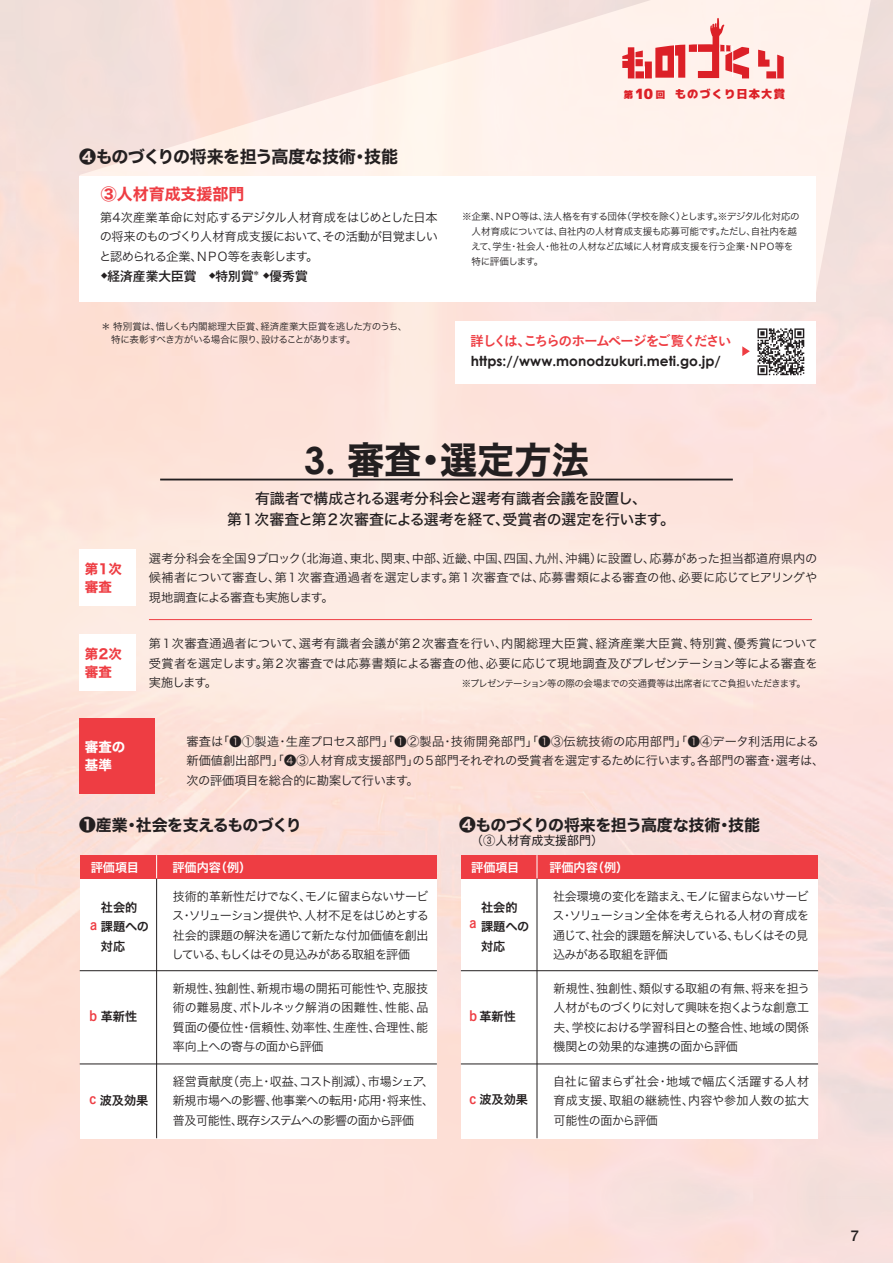
<style>
.page{position:relative;width:893px;height:1263px;background:#fff}
.page>*{position:absolute;margin:0;border:0;box-sizing:border-box;transform-origin:0 0}
.t1{font:37.2px "Hira Kaku Std N W7";color:#231f20}
.t2{font:16.95px "Hira Kaku Std N W7";letter-spacing:-.03em;color:#231f20}
.t3{font:15.9px "Hira Kaku Std N W7";letter-spacing:-.03em;color:#231f20}
.t4{font:15.9px "Hira Kaku Std N W7";color:#ee3d43}
.t5{font:14.85px/21px "Hira Kaku Std N W5";letter-spacing:-.03em;color:#231f20;text-align:center}
.t6{font:500 14.85px "Helvetica Neue";color:#231f20}
.t7{font:700 13.8px "Century Gothic";color:#231f20}
.t8{font:13.8px "Koburina Go Std W6";letter-spacing:-.135em;color:#ee3d43}
.t9{font:13.8px "Koburina Go Std W6";letter-spacing:-.135em;color:#ee3d43;scale:.95 1}
.t10{font:13.5px/18px "Hira Kaku Std N W7";color:#ee3d43}
.t11{font:13.5px/18px "Hira Kaku Std N W7";color:#fff}
.t12{font:500 12.75px "Gothic MB101 Pr 6 N";color:#231f20}
.t13{font:12.15px/19.5px "Hira Kaku Std N W3";letter-spacing:-.03em;color:#231f20;text-align:justify}
.t14{font:12.15px/19.5px "Hira Kaku Std N W3";color:#231f20}
.t15{font:12.15px/19.5px "Hira Kaku Std N W6";color:#231f20}
.t16{font:12.15px "Hira Kaku Std N W6";color:#fff}
.t17{font:12.15px "Gothic MB101 Pr 6 N";color:#231f20}
.t18{font:900 11.25px "Mplus 1 p";letter-spacing:.1em;color:#dc2027}
.t19{font:9.6px/15px "Hira Kaku Std N W3";letter-spacing:-.045em;color:#231f20}
.s1{font-size:9.3px}
.s2{font-size:14.1px}
.s3{font-family:"Century Gothic";font-weight:700;font-size:37.5px}
.s4{font-size:16.8px}
</style>
<div class="page">
<svg style="left:80px;top:0;width:804px;height:294px;background:#fae9e3"></svg>
<svg style="left:0;top:893px;width:1px;height:370px"></svg>
<div style="left:461px;top:855px;width:357px;height:23px;background:#ee3d43"></div>
<div style="left:80px;top:855px;width:357px;height:23px;background:#ee3d43"></div>
<svg style="left:537px;top:855px;width:1px;height:23px"></svg>
<hr style="left:461px;top:970px;width:357px;height:1px;background:#231f20">
<hr style="left:461px;top:1063px;width:357px;height:1px;background:#231f20">
<div style="left:80px;top:176px;width:736px;height:125px;background:#fff"></div>
<svg style="left:156px;top:855px;width:1px;height:23px"></svg>
<hr style="left:537px;top:878px;width:1px;height:260px;background:#231f20">
<hr style="left:156px;top:878px;width:1px;height:260px;background:#231f20">
<hr style="left:80px;top:970px;width:357px;height:1px;background:#231f20">
<hr style="left:80px;top:1063px;width:357px;height:1px;background:#231f20">
<svg style="left:757px;top:328px;width:47px;height:47px"></svg>
<svg style="left:742px;top:346px;width:8px;height:10px"></svg>
<hr style="left:149px;top:619px;width:663px;height:1px;background:#ee3d43">
<div style="left:79px;top:718px;width:76px;height:76px;background:#ee3d43"></div>
<hr style="left:160px;top:479px;width:573px;height:1px;background:#231f20">
<svg style="left:622px;top:18px;width:127px;height:61px;background:#f3aead"></svg>
<hr style="left:732px;top:46px;width:1px;height:31px;background:#fff">
<svg style="left:758px;top:50px;width:26px;height:29px"></svg>
<h2 class="t2" style="left:79px;top:143px;width:321px">❹ものづくりの将来を担う高度な技術・技能</h2>
<h3 class="t4" style="left:101px;top:182px;width:145px">③人材育成支援部門</h3>
<p class="t18" style="left:624px;top:86px;width:163px"><span class="s1">第</span><span class="s2">10</span> <span class="s1">回</span> ものづくり日本大賞</p>
<p class="t13" style="left:99px;top:207px;width:340px">第4次産業革命に対応するデジタル人材育成をはじめとした日本の将来のものづくり人材育成支援において、その活動が目覚ましいと認められる企業、ＮＰＯ等を表彰します。</p>
<p class="t19" style="left:471px;top:209px;width:330px;text-indent:-9px">※企業、ＮＰＯ等は、法人格を有する団体（学校を除く）とします。※デジタル化対応の人材育成については、自社内の人材育成支援も応募可能です。ただし、自社内を越えて、学生・社会人・他社の人材など広域に人材育成支援を行う企業・ＮＰＯ等を特に評価します。</p>
<p class="t12" style="left:101px;top:265px;width:208px"><sup>◆</sup>経済産業大臣賞　 <sup>◆</sup>特別賞<sup>＊</sup> <sup>◆</sup>優秀賞</p>
<p class="t19" style="left:101px;top:319px;width:313px;line-height:13.5px">＊ 特別賞は、惜しくも内閣総理大臣賞、経済産業大臣賞を逃した方のうち、　　特に表彰すべき方がいる場合に限り、設けることがあります。</p>
<p class="t8" style="left:470px;top:330px;width:263px">詳しくは、こちらのホームページをご覧ください</p>
<p class="t7" style="left:471px;top:351px;width:252px">https://www.monodzukuri.meti.go.jp/</p>
<h1 class="t1" style="left:304px;top:431px;width:286px"><span class="s3">3.</span> 審査・選定方法</h1>
<p class="t10" style="left:85px;top:560px;width:39px">第1次審査</p>
<p class="t10" style="left:85px;top:646px;width:39px">第2次審査</p>
<p class="t11" style="left:85px;top:738px;width:42px">審査の基準</p>
<p class="t5" style="left:227px;top:488px;width:449px">有識者で構成される選考分科会と選考有識者会議を設置し、<br>第１次審査と第２次審査による選考を経て、受賞者の選定を行います。</p>
<p class="t13" style="left:149px;top:548px;width:670px">選考分科会を全国９ブロック（北海道、東北、関東、中部、近畿、中国、四国、九州、沖縄）に設置し、応募があった担当都道府県内の候補者について審査し、第１次審査通過者を選定します。第１次審査では、応募書類による審査の他、必要に応じてヒアリングや現地調査による審査も実施します。　</p>
<p class="t13" style="left:149px;top:633px;width:670px">第１次審査通過者について、選考有識者会議が第２次審査を行い、内閣総理大臣賞、経済産業大臣賞、特別賞、優秀賞について受賞者を選定します。第２次審査では応募書類による審査の他、必要に応じて現地調査及びプレゼンテーション等による審査を実施します。　</p>
<p class="t19" style="left:462px;top:675px;width:345px">※プレゼンテーション等の際の会場までの交通費等は出席者にてご負担いただきます。</p>
<p class="t14" style="left:186px;top:731px;width:639px">審査は「❶①製造・生産プロセス部門」「❶②製品・技術開発部門」「❶③伝統技術の応用部門」「❶④データ利活用による新価値創出部門」「❹③人材育成支援部門」の５部門それぞれの受賞者を選定するために行います。各部門の審査・選考は、次の評価項目を総合的に勘案して行います。</p>
<h3 class="t3" style="left:79px;top:813px;width:224px"><span class="s4">❶</span>産業・社会を支えるものづくり</h3>
<p class="t16" style="left:91px;top:858px;width:50px">評価項目</p>
<p class="t16" style="left:172px;top:858px;width:81px">評価内容（例）</p>
<h3 class="t3" style="left:459px;top:813px;width:303px"><span class="s4">❹</span>ものづくりの将来を担う高度な技術・技能</h3>
<p class="t17" style="left:471px;top:831px;width:133px">（③人材育成支援部門）</p>
<p class="t16" style="left:471px;top:858px;width:50px">評価項目</p>
<p class="t16" style="left:549px;top:858px;width:81px">評価内容（例）</p>
<p class="t13" style="left:172px;top:886px;width:258px">技術的革新性だけでなく、モノに留まらないサービス・ソリューション提供や、人材不足をはじめとする社会的課題の解決を通じて新たな付加価値を創出している、もしくはその見込みがある取組を評価</p>
<p class="t13" style="left:173px;top:978px;width:257px">新規性、独創性、新規市場の開拓可能性や、克服技術の難易度、ボトルネック解消の困難性、性能、品質面の優位性・信頼性、効率性、生産性、合理性、能率向上への寄与の面から評価</p>
<p class="t13" style="left:173px;top:1071px;width:263px">経営貢献度（売上・収益、コスト削減）、市場シェア、新規市場への影響、他事業への転用・応用・将来性、普及可能性、既存システムへの影響の面から評価</p>
<p class="t15" style="left:481px;top:898px;width:50px">社会的課題への対応</p>
<p class="t13" style="left:552px;top:886px;width:258px">社会環境の変化を踏まえ、モノに留まらないサービス・ソリューション全体を考えられる人材の育成を通じて、社会的課題を解決している、もしくはその見込みがある取組を評価</p>
<p class="t15" style="left:101px;top:898px;width:50px">社会的課題への対応</p>
<p class="t9" style="left:470px;top:912px;width:9px">a</p>
<p class="t9" style="left:90px;top:914px;width:9px">a</p>
<p class="t13" style="left:554px;top:978px;width:258px">新規性、独創性、類似する取組の有無、将来を担う人材がものづくりに対して興味を抱くような創意工夫、学校における学習科目との整合性、地域の関係機関との効果的な連携の面から評価</p>
<p class="t13" style="left:553px;top:1071px;width:257px">自社に留まらず社会・地域で幅広く活躍する人材育成支援、取組の継続性、内容や参加人数の拡大可能性の面から評価</p>
<p class="t9" style="left:90px;top:1005px;width:9px">b</p>
<p class="t9" style="left:470px;top:1005px;width:9px">b</p>
<p class="t15" style="left:101px;top:1007px;width:38px">革新性</p>
<p class="t15" style="left:479px;top:1007px;width:38px">革新性</p>
<p class="t15" style="left:479px;top:1090px;width:50px">波及効果</p>
<p class="t15" style="left:100px;top:1090px;width:50px">波及効果</p>
<p class="t9" style="left:90px;top:1088px;width:9px">c</p>
<p class="t9" style="left:470px;top:1088px;width:9px">c</p>
<p class="t6" style="left:851px;top:1224px;width:10px">7</p>
</div>
